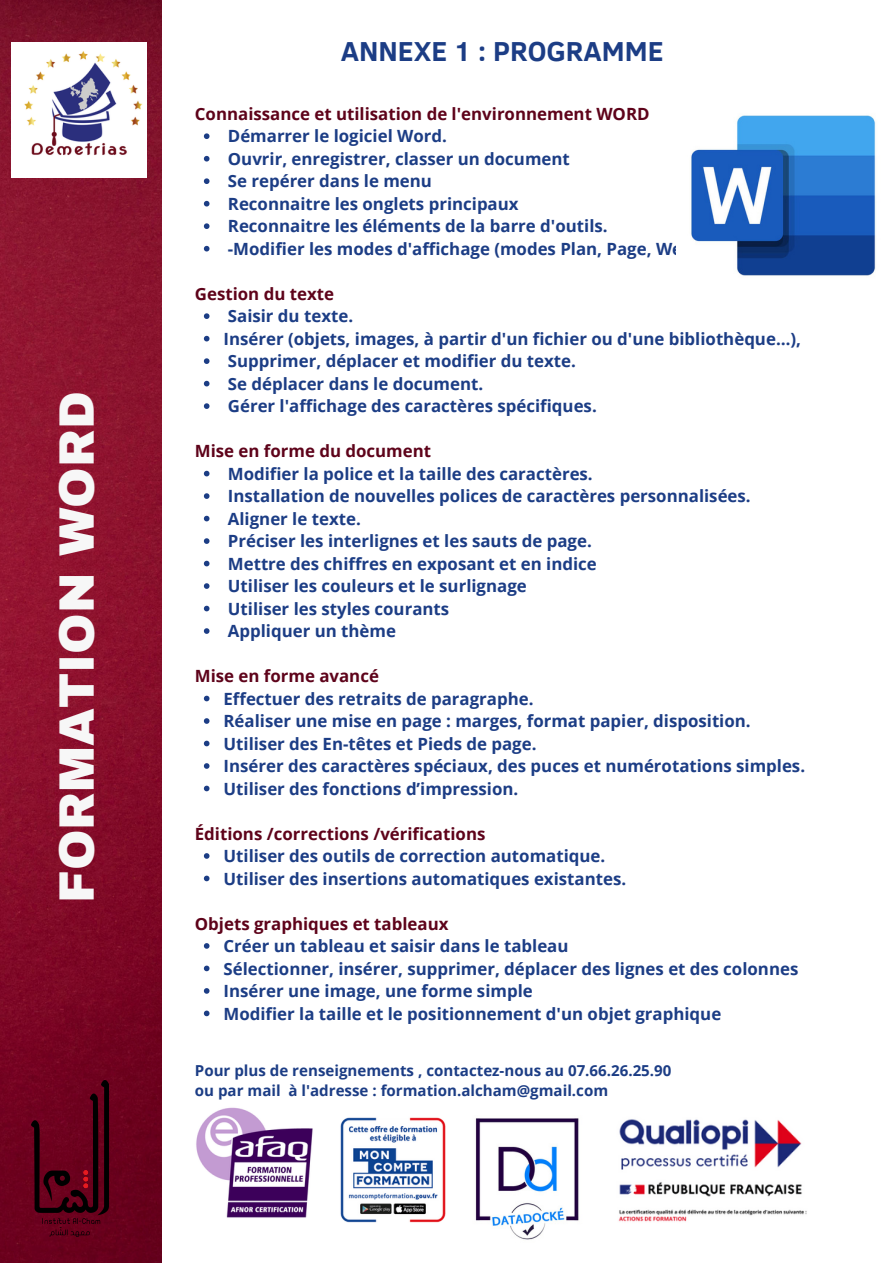
<style>
.page{position:relative;width:893px;height:1264px;background:#fff}
.page>*{position:absolute;margin:0;border:0;box-sizing:border-box;transform-origin:0 0}
.t1{font:900 48.6px "Archivo";color:#f7f7f7}
.t2{font:700 28.2px "Clear Sans";color:#1c3d85}
.t3{font:700 16.8px "Open Sans";color:#1c3d85}
.t4{font:700 16.8px "Open Sans";color:#5e031a}
.t5{font:700 15.15px "Open Sans";color:#1c3d85}
</style>
<div class="page">
<svg style="left:204px;top:133px;width:5px;height:6px"></svg>
<svg style="left:204px;top:156px;width:5px;height:5px"></svg>
<svg style="left:204px;top:178px;width:5px;height:6px"></svg>
<svg style="left:204px;top:201px;width:5px;height:5px"></svg>
<svg style="left:204px;top:223px;width:5px;height:6px"></svg>
<svg style="left:204px;top:246px;width:5px;height:5px"></svg>
<svg style="left:204px;top:313px;width:5px;height:6px"></svg>
<svg style="left:204px;top:336px;width:5px;height:5px"></svg>
<svg style="left:204px;top:358px;width:5px;height:6px"></svg>
<svg style="left:204px;top:381px;width:5px;height:5px"></svg>
<svg style="left:204px;top:403px;width:5px;height:6px"></svg>
<svg style="left:204px;top:471px;width:5px;height:5px"></svg>
<svg style="left:204px;top:493px;width:5px;height:6px"></svg>
<svg style="left:204px;top:516px;width:5px;height:5px"></svg>
<svg style="left:204px;top:538px;width:5px;height:6px"></svg>
<svg style="left:204px;top:560px;width:5px;height:6px"></svg>
<svg style="left:204px;top:583px;width:5px;height:6px"></svg>
<svg style="left:204px;top:605px;width:5px;height:6px"></svg>
<svg style="left:204px;top:628px;width:5px;height:6px"></svg>
<svg style="left:204px;top:695px;width:5px;height:6px"></svg>
<svg style="left:204px;top:718px;width:5px;height:5px"></svg>
<svg style="left:204px;top:740px;width:5px;height:6px"></svg>
<svg style="left:204px;top:763px;width:5px;height:5px"></svg>
<svg style="left:204px;top:785px;width:5px;height:6px"></svg>
<svg style="left:204px;top:853px;width:5px;height:5px"></svg>
<svg style="left:204px;top:875px;width:5px;height:6px"></svg>
<svg style="left:204px;top:943px;width:5px;height:5px"></svg>
<svg style="left:204px;top:965px;width:5px;height:6px"></svg>
<svg style="left:204px;top:988px;width:5px;height:5px"></svg>
<svg style="left:204px;top:1010px;width:5px;height:6px"></svg>
<img style="left:338px;top:1115px;width:109px;height:109px;border-radius:7px">
<img style="left:463px;top:1115px;width:127px;height:127px;border-radius:8px">
<img style="left:191px;top:1100px;width:124px;height:124px;border-radius:8px">
<img style="left:691px;top:115px;width:185px;height:161px">
<img style="left:618px;top:1119px;width:189px;height:103px">
<img style="left:0;top:0;width:162px;height:1262px">
<img style="left:31px;top:1080px;width:78px;height:156px">
<img style="left:12px;top:42px;width:135px;height:135px">
<p class="t1" style="left:51px;top:902px;width:512px;rotate:-90deg">FORMATION WORD</p>
<p class="t2" style="left:341px;top:30px;width:324px">ANNEXE 1 : PROGRAMME</p>
<p class="t4" style="left:195px;top:102px;width:456px">Connaissance et utilisation de l'environnement WORD</p>
<p class="t3" style="left:228px;top:124px;width:220px">Démarrer le logiciel Word.</p>
<p class="t3" style="left:228px;top:147px;width:343px">Ouvrir, enregistrer, classer un document</p>
<p class="t3" style="left:228px;top:169px;width:205px">Se repérer dans le menu</p>
<p class="t3" style="left:228px;top:192px;width:292px">Reconnaitre les onglets principaux</p>
<p class="t3" style="left:228px;top:214px;width:381px">Reconnaitre les éléments de la barre d'outils.</p>
<p class="t3" style="left:228px;top:237px;width:477px">-Modifier les modes d'affichage (modes Plan, Page, Web).</p>
<p class="t4" style="left:195px;top:282px;width:141px">Gestion du texte</p>
<p class="t3" style="left:228px;top:304px;width:127px">Saisir du texte.</p>
<p class="t3" style="left:223px;top:327px;width:579px">Insérer (objets, images, à partir d'un fichier ou d'une bibliothèque…),</p>
<p class="t3" style="left:228px;top:349px;width:349px">Supprimer, déplacer et modifier du texte.</p>
<p class="t3" style="left:228px;top:372px;width:257px">Se déplacer dans le document.</p>
<p class="t3" style="left:228px;top:394px;width:370px">Gérer l'affichage des caractères spécifiques.</p>
<p class="t4" style="left:195px;top:439px;width:238px">Mise en forme du document</p>
<p class="t3" style="left:228px;top:462px;width:366px">Modifier la police et la taille des caractères.</p>
<p class="t3" style="left:228px;top:484px;width:524px">Installation de nouvelles polices de caractères personnalisées.</p>
<p class="t3" style="left:228px;top:507px;width:134px">Aligner le texte.</p>
<p class="t3" style="left:228px;top:529px;width:365px">Préciser les interlignes et les sauts de page.</p>
<p class="t3" style="left:228px;top:552px;width:370px">Mettre des chiffres en exposant et en indice</p>
<p class="t3" style="left:228px;top:574px;width:300px">Utiliser les couleurs et le surlignage</p>
<p class="t3" style="left:228px;top:596px;width:223px">Utiliser les styles courants</p>
<p class="t3" style="left:228px;top:619px;width:170px">Appliquer un thème</p>
<p class="t4" style="left:195px;top:664px;width:185px">Mise en forme avancé</p>
<p class="t3" style="left:223px;top:686px;width:311px">Effectuer des retraits de paragraphe.</p>
<p class="t3" style="left:223px;top:709px;width:528px">Réaliser une mise en page : marges, format papier, disposition.</p>
<p class="t3" style="left:223px;top:731px;width:314px">Utiliser des En-têtes et Pieds de page.</p>
<p class="t3" style="left:223px;top:754px;width:583px">Insérer des caractères spéciaux, des puces et numérotations simples.</p>
<p class="t3" style="left:223px;top:776px;width:296px">Utiliser des fonctions d’impression.</p>
<p class="t4" style="left:195px;top:821px;width:292px">Éditions /corrections /vérifications</p>
<p class="t3" style="left:223px;top:844px;width:383px">Utiliser des outils de correction automatique.</p>
<p class="t3" style="left:223px;top:866px;width:404px">Utiliser des insertions automatiques existantes.</p>
<p class="t4" style="left:195px;top:911px;width:255px">Objets graphiques et tableaux</p>
<p class="t3" style="left:223px;top:934px;width:346px">Créer un tableau et saisir dans le tableau</p>
<p class="t3" style="left:223px;top:956px;width:576px">Sélectionner, insérer, supprimer, déplacer des lignes et des colonnes</p>
<p class="t3" style="left:223px;top:979px;width:311px">Insérer une image, une forme simple</p>
<p class="t3" style="left:223px;top:1001px;width:499px">Modifier la taille et le positionnement d'un objet graphique</p>
<p class="t5" style="left:195px;top:1059px;width:478px">Pour plus de renseignements , contactez-nous au 07.66.26.25.90</p>
<p class="t5" style="left:195px;top:1079px;width:415px">ou par mail à l'adresse : formation.alcham@gmail.com</p>
</div>
